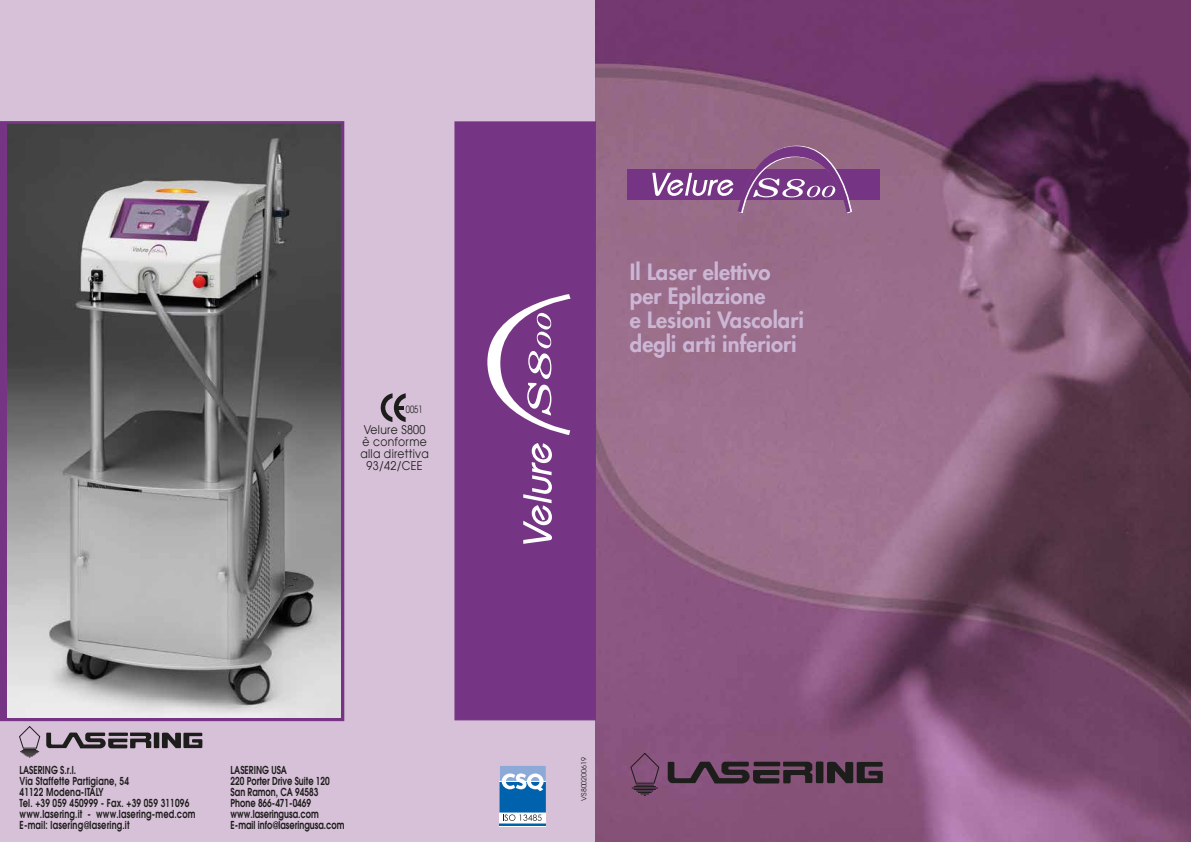
<style>
.page{position:relative;width:1191px;height:842px;background:#fff}
.page>*{position:absolute;margin:0;border:0;box-sizing:border-box;transform-origin:0 0}
.t1{font:800 22px/24px "Futura";color:#cbb7d5}
.t2{font:12px/12px "Avant Garde";letter-spacing:.025em;color:#1d1d1b;text-align:center;scale:.9 1}
.t3{font:600 11px/11px "Avant Garde";letter-spacing:.02em;color:#1d1d1b;scale:.75 1}
.t4{font:600 11px/11px "Avant Garde";color:#1d1d1b;scale:.75 1}
.t5{font:10px "Avant Garde";color:#1d1d1b;scale:.75 1}
.t6{font:7px "Avant Garde";color:#1d1d1b}
</style>
<div class="page">
<img style="left:594px;top:0;width:597px;height:842px">
<div style="left:0;top:0;width:594px;height:842px;background:#d7c1d8"></div>
<svg style="left:0;top:121px;width:344px;height:600px;background:#743e81"></svg>
<img style="left:8px;top:125px;width:332px;height:593px">
<div style="left:454px;top:121px;width:142px;height:599px;background:#753584;border:1px solid #753584"></div>
<svg style="left:381px;top:393px;width:25px;height:29px"></svg>
<svg style="left:523px;top:443px;width:29px;height:101px"></svg>
<div style="left:154px;top:732px;width:5px;height:16px;background:#1d1d1b"></div>
<svg style="left:162px;top:732px;width:40px;height:16px"></svg>
<svg style="left:19px;top:726px;width:132px;height:32px"></svg>
<svg style="left:487px;top:294px;width:83px;height:141px"></svg>
<div style="left:627px;top:170px;width:253px;height:30px;background:#753584"></div>
<svg style="left:652px;top:146px;width:200px;height:67px"></svg>
<svg style="left:667px;top:761px;width:145px;height:22px;background:#4c3546"></svg>
<div style="left:816px;top:761px;width:7px;height:22px;background:#1d1d1b"></div>
<svg style="left:827px;top:762px;width:56px;height:21px"></svg>
<svg style="left:629px;top:752px;width:31px;height:44px"></svg>
<svg style="left:499px;top:821px;width:47px;height:3px"></svg>
<svg style="left:499px;top:766px;width:47px;height:55px;background:#679bc9"></svg>
<hr style="left:499px;top:824px;width:47px;height:2px;background:#0061ad">
<hr style="left:499px;top:822px;width:47px;height:1px;background:#8ca9d8">
<p class="t5" style="left:406px;top:403px;width:24px">0051</p>
<p class="t2" style="left:360px;top:424px;width:78px">Velure S800 è conforme alla direttiva<br>93/42/CEE</p>
<p class="t3" style="left:20px;top:764px;width:236px">LASERING S.r.l.<br>Via Staffette Partigiane, 54<br>41122 Modena-ITALY<br>Tel. +39 059 450999 - Fax. +39 059 311096 www.lasering.it - www.lasering-med.com<br>E-mail: lasering@lasering.it</p>
<p class="t4" style="left:231px;top:764px;width:153px">LASERING USA<br>220 Porter Drive Suite 120<br>San Ramon, CA 94583<br>Phone 866-471-0469 www.laseringusa.com<br>E-mail info@laseringusa.com</p>
<h1 class="t1" style="left:630px;top:261px;width:176px">Il Laser elettivo per Epilazione<br>e Lesioni Vascolari degli arti inferiori</h1>
<p class="t6" style="left:580px;top:801px;width:45px;rotate:-90deg">VS800200619</p>
</div>
